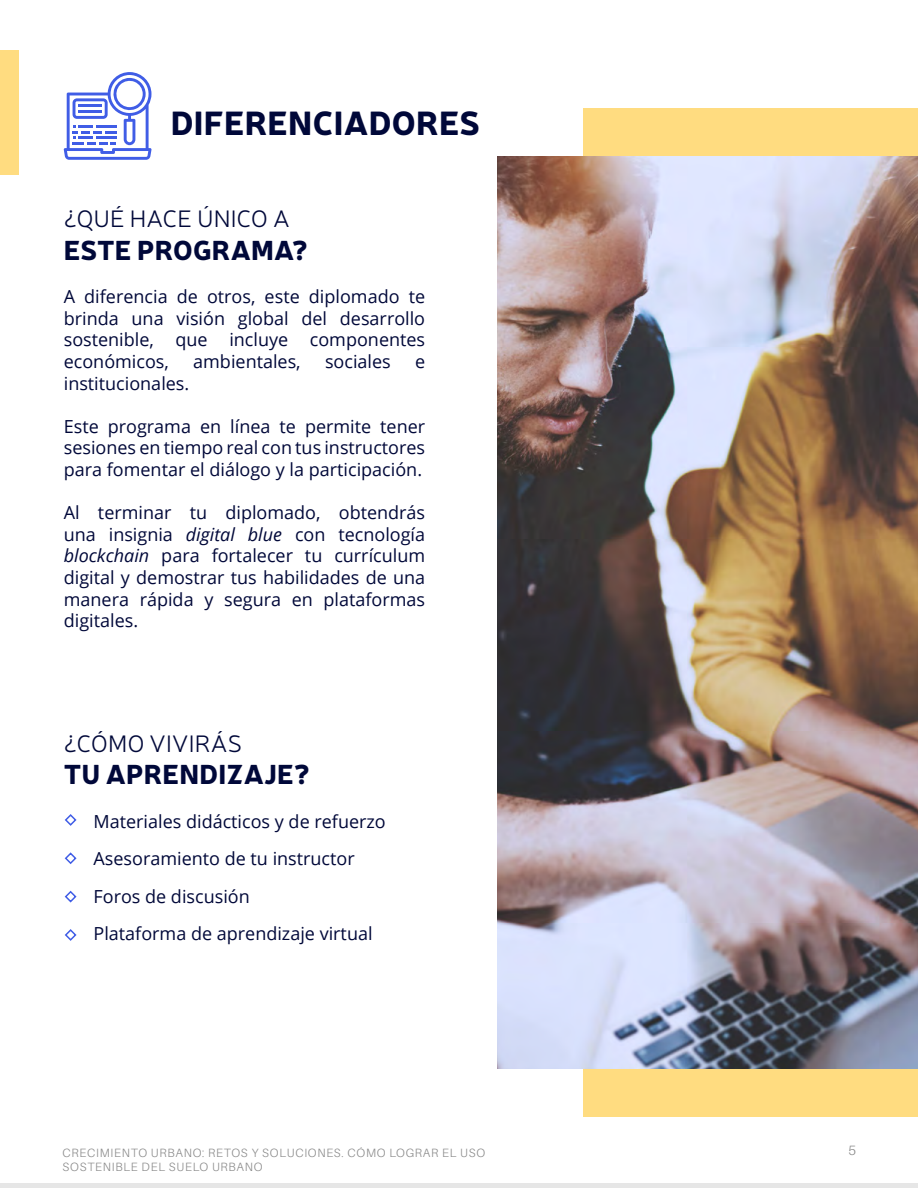
<style>
.page{position:relative;width:918px;height:1188px;background:#fff}
.page>*{position:absolute;margin:0;border:0;box-sizing:border-box;transform-origin:0 0}
.t1{font:900 33px "Neris";letter-spacing:.01em;color:#000839}
.t2{font:900 27px "Neris";letter-spacing:.01em;color:#000839}
.t3{font:300 24px "Neris";letter-spacing:.01em;color:#000839}
.t4{font:18px/21.6px "Open Sans";color:#000839;text-align:justify}
.t5{font:300 13.5px "Aileron";color:#878787}
.t6{font:300 12px "Aileron";letter-spacing:.06em;color:#878787}
.s1{font-style:italic}
</style>
<div class="page">
<hr style="left:0;top:1184px;width:918px;height:4px;background:#e6e6e6">
<svg style="left:64px;top:814px;width:13px;height:12px"></svg>
<svg style="left:64px;top:852px;width:13px;height:12px"></svg>
<svg style="left:64px;top:890px;width:13px;height:13px"></svg>
<svg style="left:64px;top:929px;width:13px;height:12px"></svg>
<svg style="left:64px;top:72px;width:88px;height:88px"></svg>
<div style="left:0;top:50px;width:18px;height:125px;background:#ffdc80"></div>
<div style="left:584px;top:108px;width:334px;height:1009px;background:#ffdc80"></div>
<img style="left:497px;top:157px;width:421px;height:911px">
<h1 class="t1" style="left:171px;top:99px;width:311px">DIFERENCIADORES</h1>
<h3 class="t3" style="left:64px;top:204px;width:228px">¿QUÉ HACE ÚNICO A</h3>
<h2 class="t2" style="left:64px;top:230px;width:246px">ESTE PROGRAMA?</h2>
<p class="t4" style="left:64px;top:285px;width:363px">A diferencia de otros, este diplomado te brinda una visión global del desarrollo sostenible, que incluye componentes económicos,</p>
<p class="t4" style="left:193px;top:350px;width:109px">ambientales,</p>
<p class="t4" style="left:325px;top:350px;width:67px">sociales</p>
<p class="t4" style="left:415px;top:350px;width:12px">e</p>
<p class="t4" style="left:64px;top:372px;width:127px">institucionales.</p>
<p class="t4" style="left:64px;top:415px;width:363px">Este programa en línea te permite tener sesiones en tiempo real con tus instructores para fomentar el diálogo y la participación.</p>
<p class="t4" style="left:64px;top:501px;width:363px">Al terminar tu diplomado, obtendrás una insignia <span class="s1">digital blue</span> con tecnología <span class="s1">blockchain</span> para fortalecer tu currículum digital y demostrar tus habilidades de una manera rápida y segura en plataformas digitales.</p>
<h3 class="t3" style="left:64px;top:728px;width:180px">¿CÓMO VIVIRÁS</h3>
<h2 class="t2" style="left:64px;top:755px;width:247px">TU APRENDIZAJE?</h2>
<p class="t4" style="left:94px;top:802px;width:294px;line-height:37.5px;text-align:left">Materiales didácticos y de refuerzo<br>Asesoramiento de tu instructor<br>Foros de discusión<br>Plataforma de aprendizaje virtual</p>
<p class="t6" style="left:63px;top:1146px;width:424px">CRECIMIENTO URBANO: RETOS Y SOLUCIONES. CÓMO LOGRAR EL USO</p>
<p class="t5" style="left:848px;top:1143px;width:9px">5</p>
<p class="t6" style="left:63px;top:1161px;width:202px">SOSTENIBLE DEL SUELO URBANO</p>
</div>
